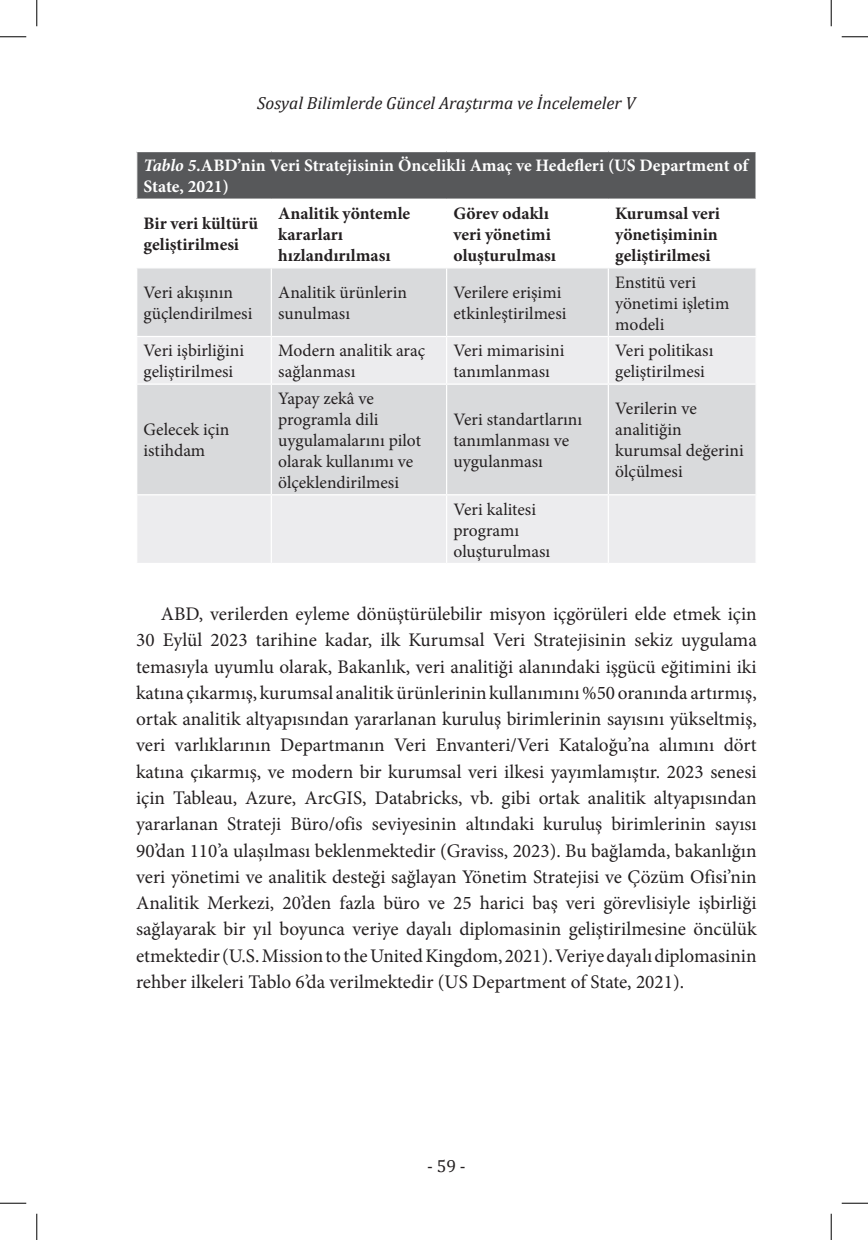
<style>
.page{position:relative;width:868px;height:1240px;background:#fff}
.page>*{position:absolute;margin:0;border:0;box-sizing:border-box;transform-origin:0 0}
.duzyazi{font:19.25px/26.2px "Minion Pro";color:#231f20;text-align:justify}
.tabloyazi{font:17.5px/21px "Minion Pro";color:#231f20}
.tabloyazi-2{font:700 17.5px/21px "Minion Pro";color:#231f20}
.tabloyazibold{font:700 17.5px/21px "Minion Pro";color:#fff}
.t1{font:italic 17.5px "Cambria";color:#231f20}
.t2{font:17.5px "Cambria";color:#231f20}
.s1{font-style:italic}
</style>
<div class="page">
<div style="left:137px;top:151px;width:618px;height:48px;background:#57585a"></div>
<div style="left:137px;top:268px;width:618px;height:68px;background:#d9dadc"></div>
<svg style="left:137px;top:337px;width:618px;height:226px;background:#e2e3e5"></svg>
<hr style="left:270px;top:268px;width:2px;height:68px;background:#fff">
<hr style="left:446px;top:268px;width:1px;height:68px;background:#fff">
<hr style="left:607px;top:268px;width:1px;height:68px;background:#fff">
<hr style="left:270px;top:337px;width:2px;height:46px;background:#fff">
<hr style="left:446px;top:337px;width:1px;height:46px;background:#fff">
<hr style="left:607px;top:337px;width:1px;height:46px;background:#fff">
<hr style="left:136px;top:383px;width:135px;height:2px;background:#fff">
<hr style="left:271px;top:383px;width:175px;height:2px;background:#fff">
<hr style="left:270px;top:385px;width:2px;height:109px;background:#fff">
<hr style="left:446px;top:383px;width:162px;height:2px;background:#fff">
<hr style="left:446px;top:385px;width:1px;height:109px;background:#fff">
<hr style="left:608px;top:383px;width:148px;height:2px;background:#fff">
<hr style="left:607px;top:385px;width:1px;height:109px;background:#fff">
<hr style="left:136px;top:494px;width:135px;height:1px;background:#fff">
<hr style="left:271px;top:494px;width:175px;height:1px;background:#fff">
<hr style="left:270px;top:495px;width:2px;height:68px;background:#fff">
<hr style="left:446px;top:494px;width:162px;height:1px;background:#fff">
<hr style="left:446px;top:495px;width:1px;height:68px;background:#fff">
<hr style="left:608px;top:494px;width:148px;height:1px;background:#fff">
<hr style="left:607px;top:495px;width:1px;height:68px;background:#fff">
<hr style="left:136px;top:151px;width:135px;height:1px;background:#fff">
<hr style="left:271px;top:151px;width:175px;height:1px;background:#fff">
<hr style="left:446px;top:151px;width:162px;height:1px;background:#fff">
<hr style="left:608px;top:151px;width:148px;height:1px;background:#fff">
<hr style="left:136px;top:198px;width:135px;height:2px;background:#fff">
<hr style="left:271px;top:198px;width:175px;height:2px;background:#fff">
<hr style="left:446px;top:198px;width:162px;height:2px;background:#fff">
<hr style="left:608px;top:198px;width:148px;height:2px;background:#fff">
<svg style="left:0;top:36px;width:26px;height:1px"></svg>
<svg style="left:841px;top:36px;width:26px;height:1px"></svg>
<svg style="left:0;top:1202px;width:26px;height:1px"></svg>
<svg style="left:841px;top:1202px;width:26px;height:1px"></svg>
<svg style="left:36px;top:0;width:1px;height:26px"></svg>
<svg style="left:36px;top:1213px;width:1px;height:26px"></svg>
<svg style="left:830px;top:0;width:1px;height:26px"></svg>
<svg style="left:830px;top:1213px;width:1px;height:26px"></svg>
<p class="t1" style="left:257px;top:91px;width:379px">Sosyal Bilimlerde Güncel Araştırma ve İncelemeler V</p>
<p class="tabloyazibold" style="left:144px;top:155px;width:606px"><span class="s1">Tablo 5.</span>ABD’nin Veri Stratejisinin Öncelikli Amaç ve Hedefleri (US Department of<br>State, 2021)</p>
<p class="tabloyazi-2" style="left:144px;top:213px;width:116px">Bir veri kültürü geliştirilmesi</p>
<p class="tabloyazi-2" style="left:278px;top:202px;width:133px">Analitik yöntemle kararları hızlandırılması</p>
<p class="tabloyazi-2" style="left:453px;top:202px;width:104px">Görev odaklı veri yönetimi oluşturulması</p>
<p class="tabloyazi-2" style="left:615px;top:202px;width:106px;text-align:justify">Kurumsal veri yönetişiminin geliştirilmesi</p>
<p class="tabloyazi" style="left:144px;top:282px;width:110px">Veri akışının güçlendirilmesi</p>
<p class="tabloyazi" style="left:278px;top:282px;width:130px">Analitik ürünlerin sunulması</p>
<p class="tabloyazi" style="left:453px;top:282px;width:114px">Verilere erişimi etkinleştirilmesi</p>
<p class="tabloyazi" style="left:615px;top:271px;width:115px">Enstitü veri yönetimi işletim modeli</p>
<p class="tabloyazi" style="left:144px;top:340px;width:102px">Veri işbirliğini geliştirilmesi</p>
<p class="tabloyazi" style="left:278px;top:340px;width:148px">Modern analitik araç sağlanması</p>
<p class="tabloyazi" style="left:453px;top:340px;width:112px">Veri mimarisini tanımlanması</p>
<p class="tabloyazi" style="left:615px;top:340px;width:99px">Veri politikası geliştirilmesi</p>
<p class="tabloyazi" style="left:144px;top:419px;width:87px">Gelecek için istihdam</p>
<p class="tabloyazi" style="left:278px;top:388px;width:144px">Yapay zekâ ve programla dili uygulamalarını pilot olarak kullanımı ve ölçeklendirilmesi</p>
<p class="tabloyazi" style="left:453px;top:409px;width:130px">Veri standartlarını tanımlanması ve uygulanması</p>
<p class="tabloyazi" style="left:615px;top:398px;width:130px">Verilerin ve analitiğin kurumsal değerini ölçülmesi</p>
<p class="tabloyazi" style="left:453px;top:498px;width:98px">Veri kalitesi programı oluşturulması</p>
<p class="duzyazi" style="left:136px;top:601px;width:622px;text-indent:25px">ABD, verilerden eyleme dönüştürülebilir misyon içgörüleri elde etmek için 30 Eylül 2023 tarihine kadar, ilk Kurumsal Veri Stratejisinin sekiz uygulama temasıyla uyumlu olarak, Bakanlık, veri analitiği alanındaki işgücü eğitimini iki katına çıkarmış, kurumsal analitik ürünlerinin kullanımını %50 oranında artırmış, ortak analitik altyapısından yararlanan kuruluş birimlerinin sayısını yükseltmiş, veri varlıklarının Departmanın Veri Envanteri/Veri Kataloğu’na alımını dört katına çıkarmış, ve modern bir kurumsal veri ilkesi yayımlamıştır. 2023 senesi için Tableau, Azure, ArcGIS, Databricks, vb. gibi ortak analitik altyapısından yararlanan Strateji Büro/ofis seviyesinin altındaki kuruluş birimlerinin sayısı 90’dan 110’a ulaşılması beklenmektedir (Graviss, 2023). Bu bağlamda, bakanlığın veri yönetimi ve analitik desteği sağlayan Yönetim Stratejisi ve Çözüm Ofisi’nin Analitik Merkezi, 20’den fazla büro ve 25 harici baş veri görevlisiyle işbirliği sağlayarak bir yıl boyunca veriye dayalı diplomasinin geliştirilmesine öncülük etmektedir (U.S. Mission to the United Kingdom, 2021). Veriye dayalı diplomasinin rehber ilkeleri Tablo 6’da verilmektedir (US Department of State, 2021).</p>
<p class="t2" style="left:427px;top:1155px;width:40px">- 59 -</p>
</div>
